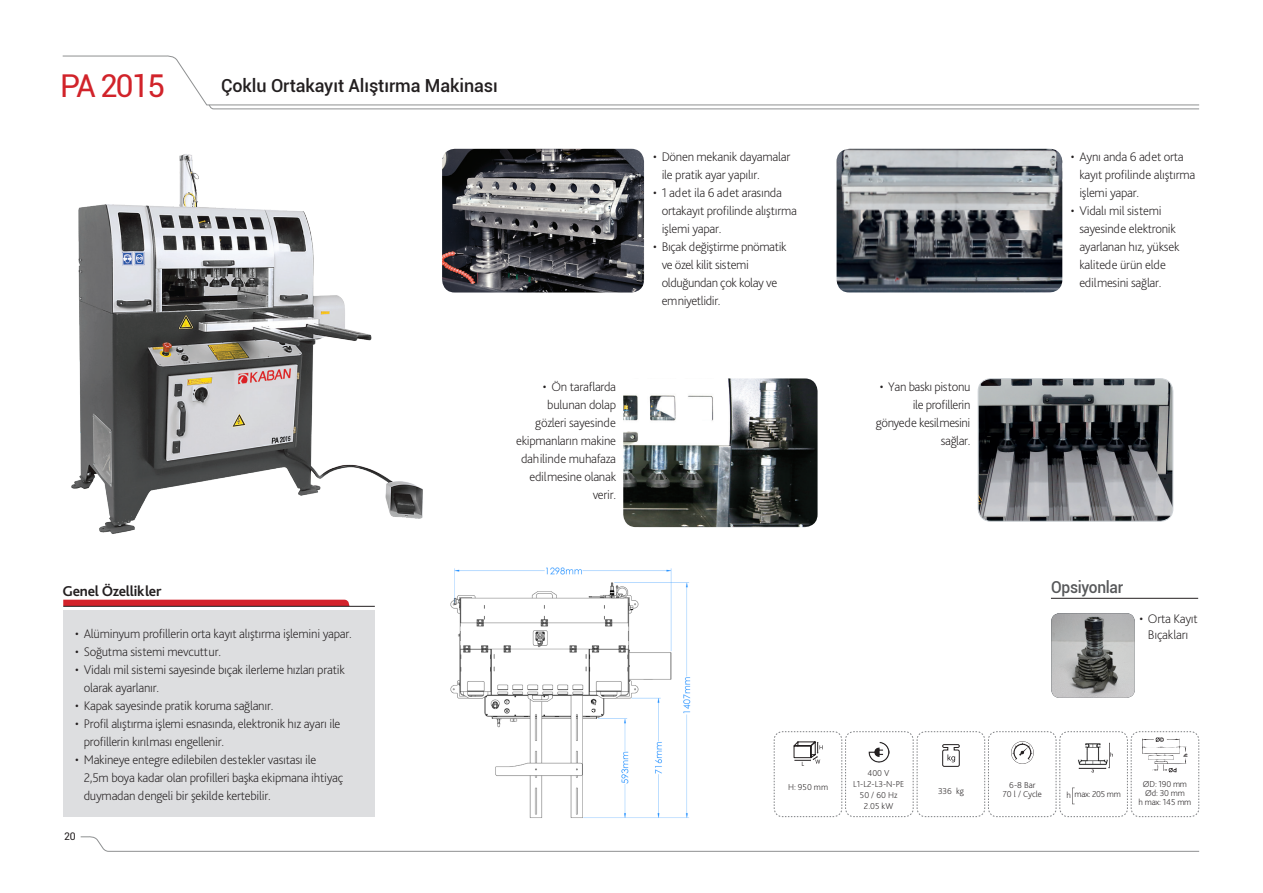
<style>
.page{position:relative;width:1263px;height:893px;background:#fff}
.page>*{position:absolute;margin:0;border:0;box-sizing:border-box;transform-origin:0 0}
.t1{font:31.5px "Roboto";letter-spacing:-.06em;color:#d1232a}
.t2{font:500 18px "Roboto";letter-spacing:-.005em;color:#231f20}
.t3{font:500 16.5px "Roboto";letter-spacing:-.02em;color:#57585a;scale:.94 1}
.t4{font:700 15px "Bliss Pro";letter-spacing:-.02em;color:#231f20}
.t5{font:200 13.05px/18px "Bliss Pro";letter-spacing:-.02em;color:#231f20}
.t6{font:10.5px "Roboto";color:#231f20}
.t7{font:200 9px "Bliss Pro";color:#231f20}
</style>
<div class="page">
<img style="left:450px;top:567px;width:241px;height:251px">
<img style="left:71px;top:154px;width:352px;height:380px">
<svg style="left:209px;top:106px;width:990px;height:4px"></svg>
<svg style="left:62px;top:55px;width:1138px;height:51px"></svg>
<img style="left:978px;top:379px;width:195px;height:142px">
<div style="left:978px;top:378px;width:195px;height:143px;border:1px solid #ced3d7;border-radius:13px"></div>
<img style="left:623px;top:378px;width:194px;height:149px">
<img style="left:442px;top:149px;width:202px;height:144px">
<img style="left:836px;top:149px;width:226px;height:144px">
<svg style="left:80px;top:836px;width:1120px;height:16px"></svg>
<img style="left:1051px;top:613px;width:84px;height:85px">
<hr style="left:1051px;top:598px;width:147px;height:1px;background:#231f20">
<div style="left:63px;top:611px;width:312px;height:206px;background:#dddee0"></div>
<svg style="left:63px;top:600px;width:287px;height:6px;background:#cd242b"></svg>
<hr style="left:63px;top:606px;width:312px;height:1px;background:#231f20">
<svg style="left:773px;top:731px;width:426px;height:86px"></svg>
<img style="left:1075px;top:742px;width:33px;height:25px">
<p class="t1" style="left:60px;top:64px;width:107px">PA 2015</p>
<p class="t4" style="left:63px;top:582px;width:100px">Genel Özellikler</p>
<p class="t2" style="left:221px;top:73px;width:278px">Çoklu Ortakayıt Alıştırma Makinası</p>
<p class="t5" style="left:516px;top:377px;width:102px;text-align:right">• Ön taraflarda bulunan dolap gözleri sayesinde ekipmanların makine dahilinde muhafaza edilmesine olanak verir.</p>
<p class="t5" style="left:662px;top:147px;width:130px;text-indent:-9px">• Dönen mekanik dayamalar ile pratik ayar yapılır.</p>
<p class="t5" style="left:662px;top:183px;width:137px;text-indent:-9px">• 1 adet ila 6 adet arasında ortakayıt profilinde alıştırma işlemi yapar.</p>
<p class="t5" style="left:662px;top:237px;width:126px;text-indent:-9px">• Bıçak değiştirme pnömatik ve özel kilit sistemi olduğundan çok kolay ve emniyetlidir.</p>
<p class="t5" style="left:876px;top:377px;width:96px;text-align:right">• Yan baskı pistonu ile profillerin gönyede kesilmesini sağlar.</p>
<p class="t5" style="left:1079px;top:147px;width:117px;text-indent:-9px">• Aynı anda 6 adet orta kayıt profilinde alıştırma işlemi yapar.</p>
<p class="t5" style="left:1079px;top:201px;width:102px;text-indent:-9px">• Vidalı mil sistemi sayesinde elektronik ayarlanan hız, yüksek kalitede ürün elde edilmesini sağlar.</p>
<p class="t3" style="left:1051px;top:575px;width:78px">Opsiyonlar</p>
<p class="t5" style="left:1139px;top:609px;width:60px">• Orta Kayıt</p>
<p class="t5" style="left:75px;top:624px;width:278px">• Alü minyum profillerin orta kayıt alıştırma işlemini yapar.</p>
<p class="t5" style="left:1148px;top:625px;width:42px">Bıçakları</p>
<p class="t5" style="left:75px;top:642px;width:147px">• Soğutma sistemi mevcuttur.</p>
<p class="t5" style="left:84px;top:660px;width:262px;text-indent:-9px">• Vidalı mil sistemi sayesinde bıçak ilerleme hızları pratik olarak ayarlanır.</p>
<p class="t5" style="left:75px;top:696px;width:200px">• Kapak sayesinde pratik koruma sağlanır.</p>
<p class="t5" style="left:84px;top:714px;width:258px;text-indent:-9px">• Profil alıştırma işlemi esnasında, elektronik hız ayarı ile profillerin kırılması engellenir.</p>
<p class="t5" style="left:84px;top:750px;width:261px;text-indent:-9px">• Makineye entegre edilebilen destekler vasıtası ile<br>2,5m boya kadar olan profilleri başka ekipmana ihtiyaç duymadan dengeli bir şekilde kertebilir.</p>
<p class="t7" style="left:868px;top:768px;width:23px">400 V</p>
<p class="t7" style="left:853px;top:779px;width:53px">L1-L2-L3-N-PE</p>
<p class="t7" style="left:860px;top:789px;width:39px">50 / 60 Hz</p>
<p class="t7" style="left:864px;top:800px;width:31px">2.05 kW</p>
<p class="t7" style="left:1143px;top:779px;width:46px">ØD: 190 mm</p>
<p class="t7" style="left:1145px;top:788px;width:41px">Ød: 30 mm</p>
<p class="t7" style="left:1138px;top:797px;width:54px">h max: 145 mm</p>
<p class="t7" style="left:1009px;top:779px;width:28px">6-8 Bar</p>
<p class="t7" style="left:1003px;top:788px;width:41px">70 l / Cycle</p>
<p class="t7" style="left:788px;top:782px;width:42px">H: 950 mm</p>
<p class="t7" style="left:938px;top:785px;width:27px">336 kg</p>
<p class="t7" style="left:1066px;top:789px;width:56px">h max: 205 mm</p>
<p class="t6" style="left:64px;top:829px;width:13px">20</p>
</div>
